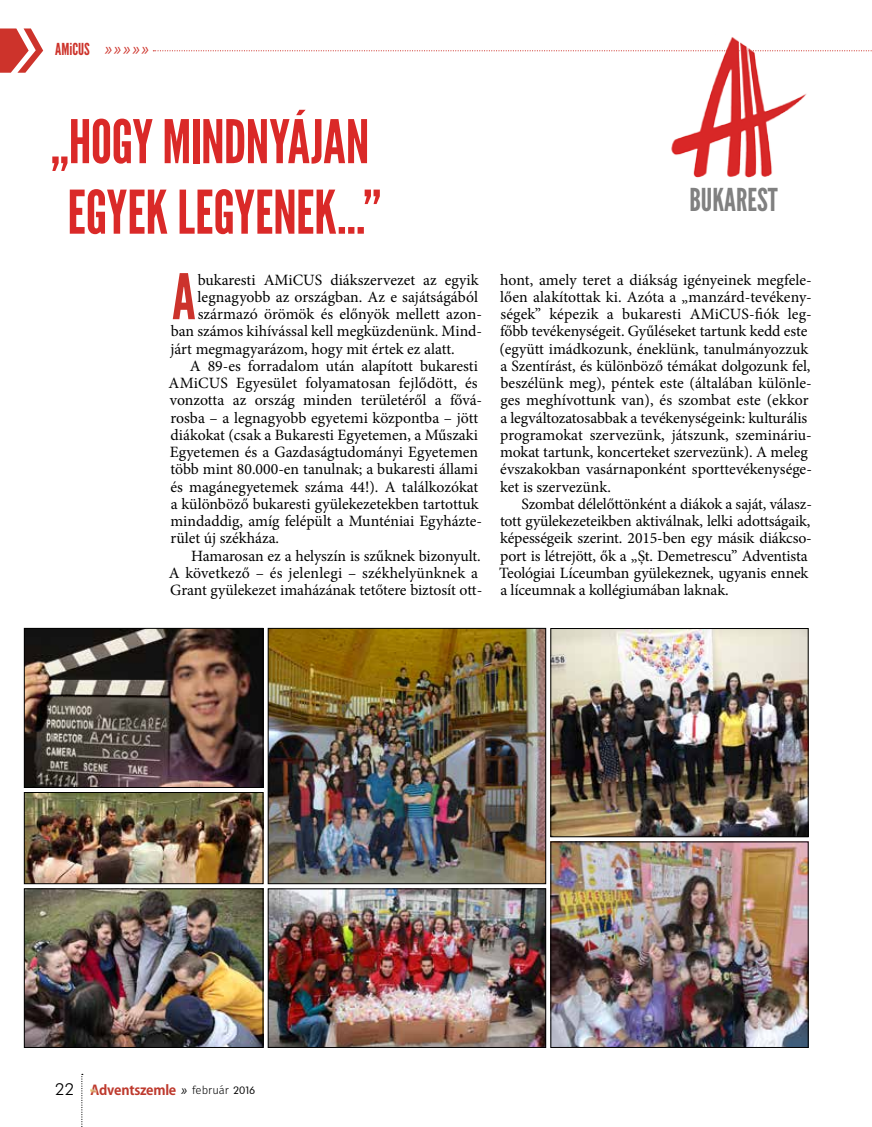
<style>
.page{position:relative;width:872px;height:1127px;background:#fff}
.page>*{position:absolute;margin:0;border:0;box-sizing:border-box;transform-origin:0 0}
.t1{font:62.7px "League Gothic";color:#cc332c}
.t2{font:60px/70.5px "League Gothic";letter-spacing:-.005em;color:#da2928}
.t3{font:31.5px "League Gothic";color:#808080}
.t4{font:16.5px "League Gothic";color:#cd332b}
.t5{font:16.5px "Koz Go Pr 6 N";color:#cd332b}
.t6{font:15.75px/17.2px "Minion Pro";letter-spacing:-.005em;color:#000}
.t7{font:700 13.5px "Koz Go Pr 6 N";letter-spacing:-.02em;color:#be3a2e}
.s1{font-family:"Futura BT";font-weight:300;font-size:16.5px;color:#000}
.s2{font-weight:400;color:#000}
.s3{font-family:"Fira Sans";font-weight:300;font-size:11.25px;color:#000}
.s4{font-family:"Futura BT";font-weight:400;font-size:10.5px;color:#000}
</style>
<div class="page">
<svg style="left:153px;top:50px;width:719px;height:1px"></svg>
<svg style="left:0;top:28px;width:43px;height:45px"></svg>
<img style="left:671px;top:37px;width:137px;height:141px">
<img style="left:26px;top:630px;width:235px;height:156px">
<div style="left:24px;top:628px;width:239px;height:160px;border:1px solid #000"></div>
<img style="left:270px;top:630px;width:274px;height:252px">
<div style="left:268px;top:628px;width:278px;height:256px;border:1px solid #000"></div>
<img style="left:552px;top:844px;width:254px;height:201px">
<div style="left:550px;top:842px;width:258px;height:205px;border:1px solid #000"></div>
<img style="left:552px;top:630px;width:254px;height:205px">
<div style="left:550px;top:628px;width:258px;height:209px;border:1px solid #000"></div>
<img style="left:270px;top:890px;width:274px;height:155px">
<div style="left:268px;top:888px;width:278px;height:159px;border:1px solid #000"></div>
<img style="left:26px;top:794px;width:235px;height:88px">
<div style="left:24px;top:792px;width:239px;height:92px;border:1px solid #000"></div>
<img style="left:26px;top:890px;width:235px;height:155px">
<div style="left:24px;top:888px;width:239px;height:159px;border:1px solid #000"></div>
<svg style="left:81px;top:1074px;width:2px;height:53px"></svg>
<svg style="left:91px;top:1088px;width:6px;height:4px"></svg>
<p class="t4" style="left:55px;top:40px;width:24px">AMICUS</p>
<p class="t5" style="left:105px;top:40px;width:46px">» » » » »</p>
<h2 class="t2" style="left:51px;top:107px;width:332px">„HOGY MINDNYÁJAN<br>EGYEK LEGYENEK…”</h2>
<h1 class="t1" style="left:172px;top:259px;width:24px">A</h1>
<p class="t6" style="left:198px;top:271px;width:282px">bukaresti AMiCUS diákszervezet az egyik</p>
<p class="t6" style="left:198px;top:288px;width:282px">legnagyobb az országban. Az e sajátságából</p>
<p class="t6" style="left:198px;top:306px;width:286px">származó örömök és előnyök mellett azon-</p>
<p class="t6" style="left:171px;top:323px;width:313px">ban számos kihívással kell megküzdenünk. Mind-</p>
<p class="t6" style="left:170px;top:340px;width:286px">járt megmagyarázom, hogy mit értek ez alatt.</p>
<p class="t6" style="left:190px;top:357px;width:290px">A 89-es forradalom után alapított bukaresti</p>
<p class="t6" style="left:169px;top:375px;width:310px">AMiCUS Egyesület folyamatosan fejlődött, és</p>
<p class="t6" style="left:170px;top:392px;width:314px">vonzotta az ország minden területéről a fővá-</p>
<p class="t6" style="left:170px;top:409px;width:309px">rosba – a legnagyobb egyetemi központba – jött</p>
<p class="t6" style="left:171px;top:426px;width:309px">diákokat (csak a Bukaresti Egyetemen, a Műszaki</p>
<p class="t6" style="left:170px;top:444px;width:310px">Egyetemen és a Gazdaságtudományi Egyetemen</p>
<p class="t6" style="left:170px;top:461px;width:309px">több mint 80.000-en tanulnak; a bukaresti állami</p>
<p class="t6" style="left:171px;top:478px;width:309px">és magánegyetemek száma 44!). A találkozókat</p>
<p class="t6" style="left:171px;top:495px;width:309px">a különböző bukaresti gyülekezetekben tartottuk</p>
<p class="t6" style="left:170px;top:512px;width:313px">mindaddig, amíg felépült a Munténiai Egyházte-</p>
<p class="t6" style="left:170px;top:530px;width:110px">rület új székháza.</p>
<p class="t6" style="left:191px;top:547px;width:291px">Hamarosan ez a helyszín is szűknek bizonyult.</p>
<p class="t6" style="left:169px;top:564px;width:311px">A következő – és jelenlegi – székhelyünknek a</p>
<p class="t6" style="left:170px;top:581px;width:313px">Grant gyülekezet imaházának tetőtere biztosít ott-</p>
<h3 class="t3" style="left:689px;top:181px;width:90px">BUKAREST</h3>
<p class="t6" style="left:499px;top:271px;width:314px">hont, amely teret a diákság igényeinek megfele&shy;lően alakítottak ki. Azóta a „manzárd-tevékeny&shy;ségek” képezik a bukaresti AMiCUS-fiók leg&shy;főbb tevékenységeit. Gyűléseket tartunk kedd este (együtt imádkozunk, éneklünk, tanulmányozzuk a Szentírást, és különböző témákat dolgozunk fel, beszélünk meg), péntek este (általában különle&shy;ges meghívottunk van), és szombat este (ekkor a legváltozatosabbak a tevékenységeink: kulturális programokat szervezünk, játszunk, szemináriu&shy;mokat tartunk, koncerteket szervezünk). A meleg évszakokban vasárnaponként sporttevékenysége&shy;ket is szervezünk.</p>
<p class="t6" style="left:499px;top:495px;width:314px;text-indent:22px">Szombat délelőttönként a diákok a saját, válasz&shy;tott gyülekezeteikben aktiválnak, lelki adottságaik, képességeik szerint. 2015-ben egy másik diákcso&shy;port is létrejött, ők a „Șt. Demetrescu” Adventista Teológiai Líceumban gyülekeznek, ugyanis ennek a líceumnak a kollégiumában laknak.</p>
<p class="t7" style="left:55px;top:1082px;width:202px"><span class="s1">22</span> Adventszemle <span class="s2">»</span> <span class="s3">február</span> <span class="s4">2016</span></p>
</div>
